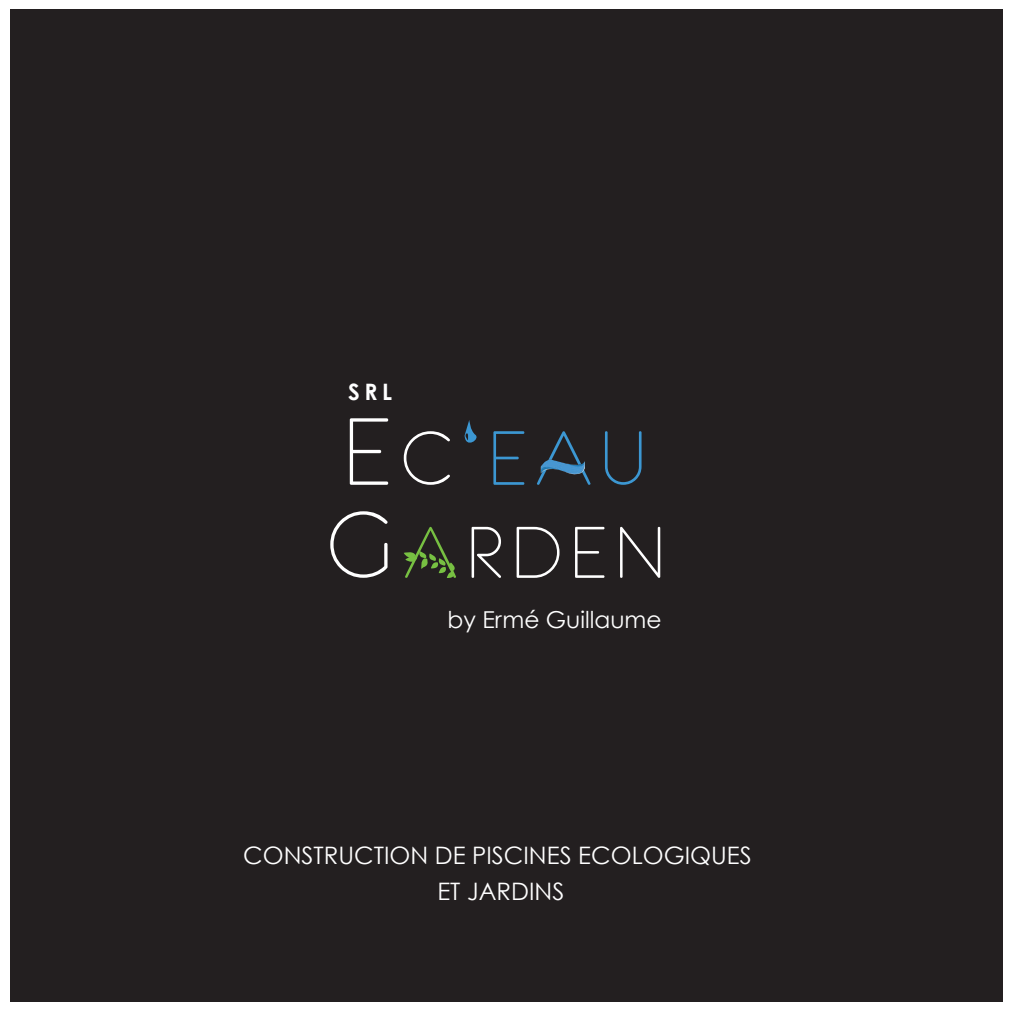
<style>
.page{position:relative;width:1012px;height:1012px;background:#fff}
.page>*{position:absolute;margin:0;border:0;box-sizing:border-box;transform-origin:0 0}
.t1{font:24.15px/35.9px "Century Gothic";color:#fff;text-align:center}
.t2{font:23.28px "Century Gothic";color:#fff}
.t3{font:700 22.57px "Century Gothic";color:#fff}
</style>
<div class="page">
<div style="left:10px;top:10px;width:992px;height:992px;background:#231f20"></div>
<svg style="left:350px;top:418px;width:38px;height:67px"></svg>
<svg style="left:404px;top:431px;width:46px;height:54px"></svg>
<svg style="left:493px;top:431px;width:31px;height:54px"></svg>
<svg style="left:605px;top:431px;width:37px;height:54px"></svg>
<svg style="left:330px;top:511px;width:58px;height:67px"></svg>
<svg style="left:472px;top:527px;width:29px;height:51px"></svg>
<svg style="left:517px;top:527px;width:43px;height:51px"></svg>
<svg style="left:575px;top:527px;width:29px;height:51px"></svg>
<svg style="left:620px;top:527px;width:40px;height:51px"></svg>
<svg style="left:404px;top:527px;width:52px;height:51px"></svg>
<svg style="left:537px;top:431px;width:54px;height:54px"></svg>
<svg style="left:464px;top:420px;width:13px;height:23px"></svg>
<p class="t3" style="left:348px;top:377px;width:45px">SRL</p>
<p class="t2" style="left:447px;top:605px;width:216px">by Ermé Guillaume</p>
<p class="t1" style="left:243px;top:837px;width:510px">CONSTRUCTION DE PISCINES ECOLOGIQUES<br>ET JARDINS</p>
</div>
